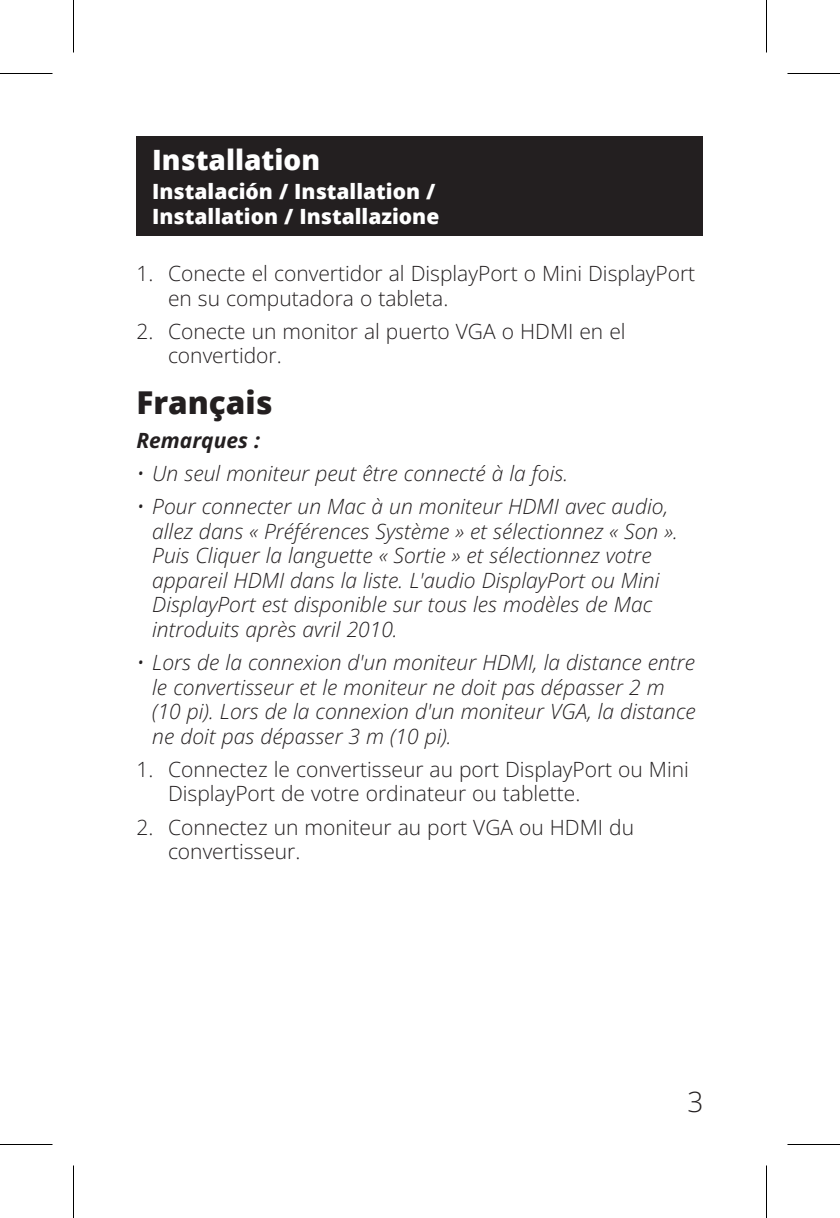
<style>
.page{position:relative;width:840px;height:1218px;background:#fff}
.page>*{position:absolute;margin:0;border:0;box-sizing:border-box;transform-origin:0 0}
.t1{font:800 31.5px "Open Sans";color:#231f20}
.t2{font:800 28px "Open Sans";color:#fff}
.t3{font:28px "Open Sans";color:#231f20}
.t4{font:italic 21px/24.5px "Open Sans";color:#231f20}
.t5{font:21px/24.5px "Open Sans";color:#231f20}
.t6{font:800 21px/24.5px "Open Sans";color:#fff}
.t7{font:italic 700 21px "Open Sans";color:#231f20}
</style>
<div class="page">
<div style="left:136px;top:136px;width:567px;height:100px;background:#231f20"></div>
<hr style="left:0;top:73px;width:52px;height:1px;background:#000">
<hr style="left:788px;top:73px;width:52px;height:1px;background:#000">
<hr style="left:0;top:1144px;width:52px;height:1px;background:#000">
<hr style="left:788px;top:1144px;width:52px;height:1px;background:#000">
<hr style="left:73px;top:0;width:1px;height:52px;background:#000">
<hr style="left:73px;top:1166px;width:1px;height:52px;background:#000">
<hr style="left:766px;top:0;width:1px;height:52px;background:#000">
<hr style="left:766px;top:1166px;width:1px;height:52px;background:#000">
<p class="t2" style="left:152px;top:138px;width:169px">Installation</p>
<p class="t6" style="left:152px;top:178px;width:289px">Instalación / Installation /<br>Installation / Installazione</p>
<p class="t5" style="left:168px;top:261px;width:529px;text-indent:-32px">1. Conecte el convertidor al DisplayPort o Mini DisplayPort en su computadora o tableta.</p>
<p class="t5" style="left:168px;top:319px;width:459px;text-indent:-32px">2. Conecte un monitor al puerto VGA o HDMI en el convertidor.</p>
<p class="t1" style="left:136px;top:379px;width:138px">Français</p>
<p class="t7" style="left:136px;top:425px;width:125px">Remarques :</p>
<p class="t4" style="left:136px;top:460px;width:433px">• Un seul moniteur peut être connecté à la fois.</p>
<p class="t4" style="left:152px;top:494px;width:527px;text-indent:-16px">• Pour connecter un Mac à un moniteur HDMI avec audio, allez dans « Préférences Système » et sélectionnez « Son ».<br>Puis Cliquer la languette « Sortie » et sélectionnez votre appareil HDMI dans la liste. L'audio DisplayPort ou Mini DisplayPort est disponible sur tous les modèles de Mac introduits après avril 2010.</p>
<p class="t4" style="left:152px;top:649px;width:545px;text-indent:-16px">• Lors de la connexion d'un moniteur HDMI, la distance entre le convertisseur et le moniteur ne doit pas dépasser 2 m (10 pi). Lors de la connexion d'un moniteur VGA, la distance ne doit pas dépasser 3 m (10 pi).</p>
<p class="t5" style="left:168px;top:756px;width:522px;text-indent:-32px">1. Connectez le convertisseur au port DisplayPort ou Mini<br>DisplayPort de votre ordinateur ou tablette.</p>
<p class="t5" style="left:168px;top:814px;width:468px;text-indent:-32px">2. Connectez un moniteur au port VGA ou HDMI du convertisseur.</p>
<h2 class="t3" style="left:688px;top:1083px;width:17px">3</h2>
</div>
